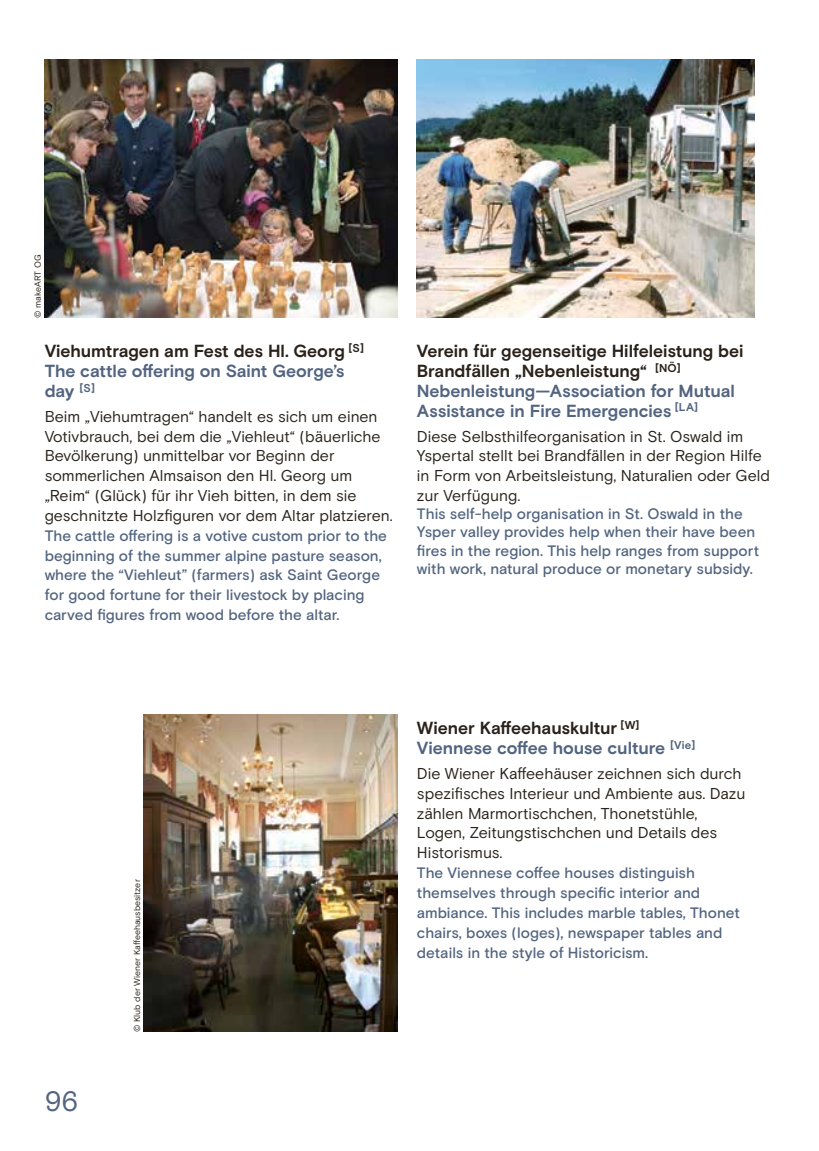
<style>
.page{position:relative;width:819px;height:1151px;background:#fff}
.page>*{position:absolute;margin:0;border:0;box-sizing:border-box;transform-origin:0 0}
.t1{font:28px "Basis Grotesque Pro Mono";color:#52647f}
.t2{font:700 17.5px/19.8px "Basis Grotesque Pro";letter-spacing:-.005em;color:#29211a}
.t3{font:700 17.5px/19.8px "Basis Grotesque Pro";color:#52647f}
.t4{font:15.75px/19.8px "Basis Grotesque Pro";color:#29211a}
.t5{font:500 15.05px/19.8px "Basis Grotesque Pro";color:#52647f}
.t6{font:8.75px "Basis Grotesque Pro";letter-spacing:.005em;color:#29211a}
.s1{color:#29211a}
.s2{color:#52647f}
</style>
<div class="page">
<img style="left:417px;top:60px;width:337px;height:257px">
<img style="left:45px;top:60px;width:352px;height:257px">
<img style="left:144px;top:714px;width:253px;height:318px">
<p class="t6" style="left:33px;top:317px;width:64px;rotate:-90deg">© makeART OG</p>
<p class="t3" style="left:45px;top:342px;width:321px"><span class="s1">Viehumtragen am Fest des Hl. Georg</span> <sup>[S]<br></sup>The cattle offering on Saint George’s day <sup>[S]</sup></p>
<p class="t4" style="left:45px;top:407px;width:349px">Beim „Viehumtragen“ handelt es sich um einen Votivbrauch, bei dem die „Viehleut“ (bäuerliche Bevölkerung) unmittelbar vor Beginn der sommerlichen Almsaison den Hl. Georg um „Reim“ (Glück) für ihr Vieh bitten, in dem sie geschnitzte Holzfiguren vor dem Altar platzieren.</p>
<p class="t5" style="left:45px;top:526px;width:344px">The cattle offering is a votive custom prior to the beginning of the summer alpine pasture season, where the “Viehleut” (farmers) ask Saint George for good fortune for their livestock by placing carved figures from wood before the altar.</p>
<p class="t2" style="left:417px;top:342px;width:328px">Verein für gegenseitige Hilfeleistung bei Brandfällen „Nebenleistung“ <sup>[NÖ] </sup><span class="s2">Nebenleistung—Association for Mutual Assistance in Fire Emergencies</span> <sup>[LA]</sup></p>
<p class="t4" style="left:417px;top:426px;width:354px">Diese Selbsthilfeorganisation in St. Oswald im Yspertal stellt bei Brandfällen in der Region Hilfe in Form von Arbeitsleistung, Naturalien oder Geld zur Verfügung.</p>
<p class="t5" style="left:417px;top:505px;width:344px;line-height:18.2px">This self-help organisation in St. Oswald in the Ysper valley provides help when their have been fires in the region. This help ranges from support with work, natural produce or monetary subsidy.</p>
<h1 class="t1" style="left:45px;top:1085px;width:35px">96</h1>
<p class="t6" style="left:132px;top:1032px;width:154px;rotate:-90deg">© Klub der Wiener Kaffeehausbesitzer</p>
<p class="t3" style="left:417px;top:719px;width:280px"><span class="s1">Wiener Kaffeehauskultur</span> <sup>[W]<br></sup>Viennese coffee house culture <sup>[Vie]</sup></p>
<p class="t4" style="left:417px;top:764px;width:330px">Die Wiener Kaffeehäuser zeichnen sich durch spezifisches Interieur und Ambiente aus. Dazu zählen Marmortischchen, Thonetstühle, Logen, Zeitungstischchen und Details des Historismus.</p>
<p class="t5" style="left:417px;top:863px;width:324px">The Viennese coffee houses distinguish themselves through specific interior and ambiance. This includes marble tables, Thonet chairs, boxes (loges), newspaper tables and details in the style of Historicism.</p>
</div>
